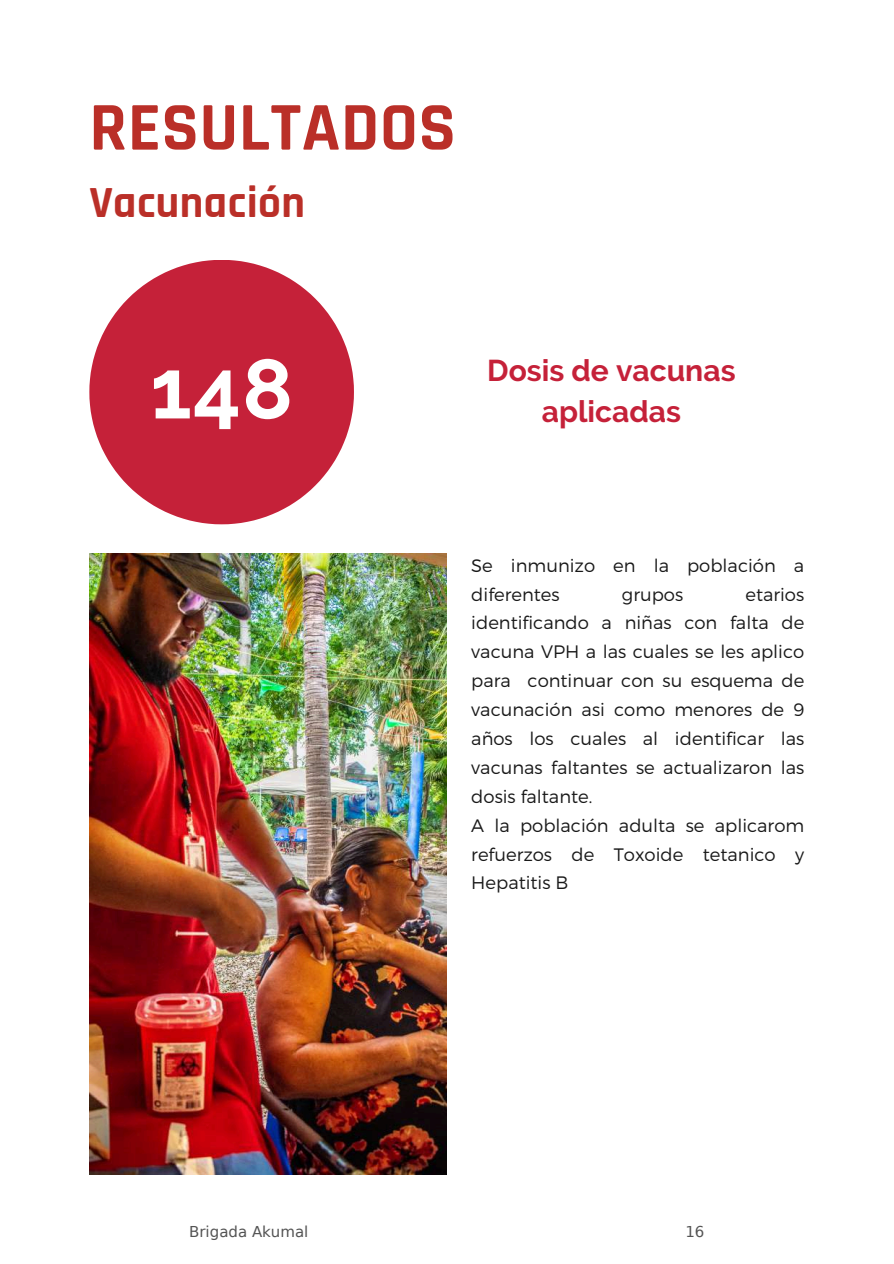
<style>
.page{position:relative;width:894px;height:1264px;background:#fff}
.page>*{position:absolute;margin:0;border:0;box-sizing:border-box;transform-origin:0 0}
.t1{font:700 84px "Raleway";color:#fff}
.t2{font:700 69px "Rajdhani";letter-spacing:.01em;color:#ba2f28}
.t3{font:700 45px "Rajdhani";letter-spacing:.01em;color:#ba2f28}
.t4{font:700 30px/41.7px "Raleway";color:#c52139;text-align:center}
.t5{font:300 18px/29px "Montserrat";color:#191919}
.t6{font:15px "DejaVu Sans";color:#545454}
</style>
<div class="page">
<img style="left:89px;top:553px;width:357px;height:621px">
<svg style="left:89px;top:260px;width:265px;height:264px;fill:#c52139"></svg>
<h2 class="t2" style="left:89px;top:85px;width:368px">RESULTADOS</h2>
<h3 class="t3" style="left:89px;top:175px;width:217px">Vacunación</h3>
<h1 class="t1" style="left:150px;top:339px;width:144px">148</h1>
<h3 class="t4" style="left:487px;top:349px;width:250px">Dosis de vacunas aplicadas</h3>
<p class="t5" style="left:471px;top:550px;width:334px">Se inmunizo en la población a diferentes</p>
<p class="t5" style="left:471px;top:579px;width:334px;text-indent:274px">etarios identificando a niñas con falta de vacuna VPH a las cuales se les aplico para continuar con su esquema de vacunación asi como menores de 9 años los cuales al identificar las vacunas faltantes se actualizaron las dosis faltante.<br>A la población adulta se aplicarom refuerzos de Toxoide tetanico y<br>Hepatitis B</p>
<p class="t5" style="left:621px;top:579px;width:63px">grupos</p>
<p class="t6" style="left:189px;top:1223px;width:121px">Brigada Akumal</p>
<p class="t6" style="left:685px;top:1223px;width:21px">16</p>
</div>
